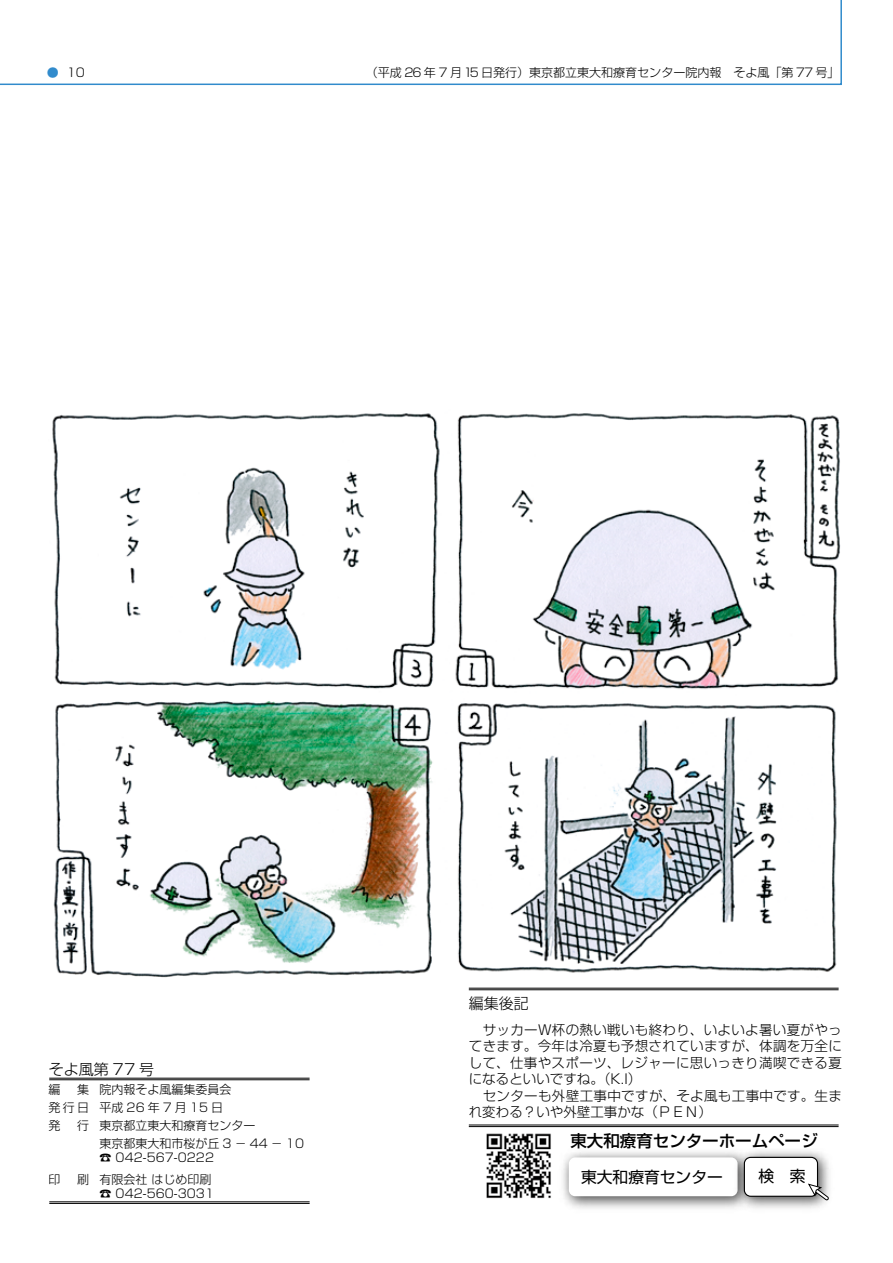
<style>
.page{position:relative;width:893px;height:1263px;background:#fff}
.page>*{position:absolute;margin:0;border:0;box-sizing:border-box;transform-origin:0 0}
.t1{font:500 16.5px "Shin Go";color:#000}
.t2{font:15.75px "Shin Go";color:#000}
.t3{font:300 15px "Shin Go";color:#000}
.t4{font:300 13.5px/16.5px "Shin Go";letter-spacing:.025em;color:#000}
.t5{font:300 12px/18px "Shin Go";color:#000}
.s1{color:#318bcc}
</style>
<div class="page">
<svg style="left:0;top:0;width:842px;height:85px"></svg>
<img style="left:52px;top:413px;width:789px;height:565px">
<img style="left:486px;top:1133px;width:65px;height:66px">
<img style="left:563px;top:1152px;width:167px;height:57px">
<div style="left:569px;top:1157px;width:169px;height:39px;background:#fff;border-radius:6px"></div>
<img style="left:730px;top:1151px;width:99px;height:57px">
<div style="left:744px;top:1157px;width:73px;height:39px;background:#fff;border-radius:6px"></div>
<div style="left:744px;top:1157px;width:74px;height:40px;border:1px solid #000;border-radius:6px"></div>
<svg style="left:807px;top:1183px;width:22px;height:17px"></svg>
<hr style="left:49px;top:1078px;width:261px;height:1px;background:#000">
<hr style="left:49px;top:1079px;width:261px;height:1px;background:#000">
<hr style="left:49px;top:1201px;width:261px;height:1px;background:#000">
<hr style="left:49px;top:1203px;width:261px;height:1px;background:#000">
<hr style="left:469px;top:988px;width:370px;height:1px;background:#000">
<hr style="left:469px;top:989px;width:370px;height:1px;background:#000">
<hr style="left:469px;top:1125px;width:370px;height:1px;background:#000">
<hr style="left:469px;top:1126px;width:370px;height:1px;background:#000">
<p class="t5" style="left:47px;top:63px;width:40px"><span class="s1">●</span> 10</p>
<p class="t5" style="left:366px;top:63px;width:475px">（平成 26 年 7 月15 日発行）東京都立東大和療育センター院内報　そよ風「第 77 号」</p>
<p class="t3" style="left:49px;top:1059px;width:107px">そよ風第 77 号</p>
<p class="t5" style="left:48px;top:1080px;width:13px">編</p>
<p class="t5" style="left:48px;top:1080px;width:42px;text-align:justify;text-indent:29px">集発行日発</p>
<p class="t5" style="left:77px;top:1116px;width:13px">行</p>
<p class="t5" style="left:48px;top:1170px;width:13px">印</p>
<p class="t5" style="left:77px;top:1170px;width:13px">刷</p>
<p class="t5" style="left:100px;top:1080px;width:206px">院内報そよ風編集委員会<br>平成26年7月15日<br>東京都立東大和療育センター<br>東京都東大和市桜が丘 3 − 44 − 10</p>
<p class="t5" style="left:100px;top:1145px;width:116px;line-height:22.5px">☎ 042-567-0222有限会社 はじめ印刷</p>
<p class="t5" style="left:100px;top:1183px;width:116px">☎ 042-560-3031</p>
<p class="t3" style="left:469px;top:994px;width:61px">編集後記</p>
<p class="t4" style="left:469px;top:1021px;width:375px">　サッカーＷ杯の熱い戦いも終わり、いよいよ暑い夏がやってきます。今年は冷夏も予想されていますが、体調を万全にして、仕事やスポーツ、レジャーに思いっきり満喫できる夏になるといいですね。（K.I）<br>　センターも外壁工事中ですが、そよ風も工事中です。生まれ変わる？いや外壁工事かな（ＰＥＮ）</p>
<p class="t1" style="left:570px;top:1130px;width:249px">東大和療育センターホームページ</p>
<p class="t2" style="left:581px;top:1167px;width:143px">東大和療育センター</p>
<p class="t2" style="left:758px;top:1166px;width:49px">検　索</p>
</div>
